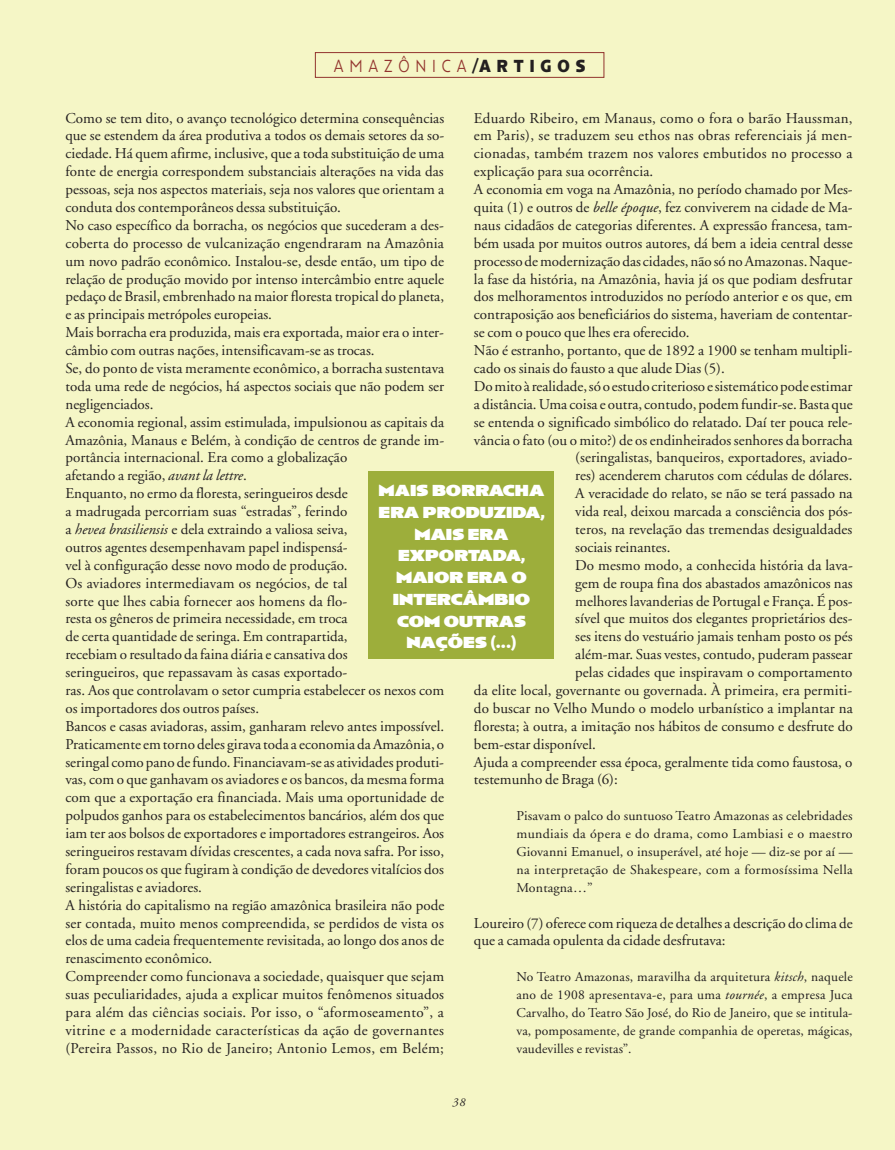
<style>
.page{position:relative;width:895px;height:1150px;background:#fff}
.page>*{position:absolute;margin:0;border:0;box-sizing:border-box;transform-origin:0 0}
.t1{font:300 18px "Anisette Petite";letter-spacing:.38em;color:#92342e;scale:.85 1}
.t2{font:900 16.5px/21.8px "Anisette Petite";color:#fff;text-align:center}
.t3{font:15px/17.9px "Adobe Garamond";color:#231f20}
.t4{font:15px "Adobe Garamond";letter-spacing:.02em;color:#231f20}
.t5{font:13.5px/17.9px "Adobe Garamond";letter-spacing:.01em;color:#231f20;text-align:justify}
.t6{font:italic 12px "Adobe Garamond";color:#231f20}
.s1{font-weight:700;color:#231f20}
.s2{font-style:italic}
</style>
<div class="page">
<div style="left:0;top:0;width:894px;height:1149px;background:#f5f6c6"></div>
<div style="left:315px;top:52px;width:289px;height:26px;border:1px solid #92342e"></div>
<div style="left:369px;top:471px;width:185px;height:188px;background:#9dae3b"></div>
<p class="t1" style="left:334px;top:56px;width:297px">AMAZÔNICA<span class="s1">/ARTIGOS</span></p>
<p class="t3" style="left:65px;top:109px;width:380px">Como se tem dito, o avanço tecnológico determina consequências que se estendem da área produtiva a todos os demais setores da so&shy;ciedade. Há quem afirme, inclusive, que a toda substituição de uma fonte de energia correspondem substanciais alterações na vida das pessoas, seja nos aspectos materiais, seja nos valores que orientam a conduta dos contemporâneos dessa substituição.<br>No caso específico da borracha, os negócios que sucederam a des&shy;coberta do processo de vulcanização engendraram na Amazônia um novo padrão econômico. Instalou-se, desde então, um tipo de relação de produção movido por intenso intercâmbio entre aquele pedaço de Brasil, embrenhado na maior floresta tropical do planeta, e as principais metrópoles europeias.<br>Mais borracha era produzida, mais era exportada, maior era o inter&shy;câmbio com outras nações, intensificavam-se as trocas.<br>Se, do ponto de vista meramente econômico, a borracha sustentava toda uma rede de negócios, há aspectos sociais que não podem ser negligenciados.<br>A economia regional, assim estimulada, impulsionou as capitais da Amazônia, Manaus e Belém, à condição de centros de grande im&shy;portância internacional. Era como a globalização<br>afetando a região, <span class="s2">avant la lettre</span>.<br>Enquanto, no ermo da floresta, seringueiros desde<br>a madrugada percorriam suas “estradas”, ferindo<br>a <span class="s2">hevea brasiliensis</span> e dela extraindo a valiosa seiva,<br>outros agentes desempenhavam papel indispensá-<br>vel à configuração desse novo modo de produção.<br>Os aviadores intermediavam os negócios, de tal<br>sorte que lhes cabia fornecer aos homens da flo-<br>resta os gêneros de primeira necessidade, em troca<br>de certa quantidade de seringa. Em contrapartida,<br>recebiam o resultado da faina diária e cansativa dos<br>seringueiros, que repassavam às casas exportado-<br>ras. Aos que controlavam o setor cumpria estabelecer os nexos com os importadores dos outros países.<br>Bancos e casas aviadoras, assim, ganharam relevo antes impossível.<br>Praticamente em torno deles girava toda a economia da Amazônia, o seringal como pano de fundo. Financiavam-se as atividades produti&shy;vas, com o que ganhavam os aviadores e os bancos, da mesma forma com que a exportação era financiada. Mais uma oportunidade de polpudos ganhos para os estabelecimentos bancários, além dos que iam ter aos bolsos de exportadores e importadores estrangeiros. Aos seringueiros restavam dívidas crescentes, a cada nova safra. Por isso, foram poucos os que fugiram à condição de devedores vitalícios dos seringalistas e aviadores.<br>A história do capitalismo na região amazônica brasileira não pode ser contada, muito menos compreendida, se perdidos de vista os elos de uma cadeia frequentemente revisitada, ao longo dos anos de renascimento econômico.<br>Compreender como funcionava a sociedade, quaisquer que sejam suas peculiaridades, ajuda a explicar muitos fenômenos situados para além das ciências sociais. Por isso, o “aformoseamento”, a vitrine e a modernidade características da ação de governantes (Pereira Passos, no Rio de Janeiro; Antonio Lemos, em Belém;</p>
<p class="t3" style="left:474px;top:109px;width:380px">Eduardo Ribeiro, em Manaus, como o fora o barão Haussman,</p>
<p class="t4" style="left:474px;top:128px;width:380px">em Paris), se traduzem seu ethos nas obras referenciais já men-</p>
<p class="t4" style="left:474px;top:145px;width:380px">cionadas, também trazem nos valores embutidos no processo a</p>
<p class="t3" style="left:474px;top:163px;width:181px">explicação para sua ocorrência.</p>
<p class="t3" style="left:474px;top:181px;width:380px">A economia em voga na Amazônia, no período chamado por Mes-</p>
<p class="t3" style="left:474px;top:199px;width:380px">quita (1) e outros de <span class="s2">belle époque</span>, fez conviverem na cidade de Ma-</p>
<p class="t3" style="left:474px;top:216px;width:380px">naus cidadãos de categorias diferentes. A expressão francesa, tam-</p>
<p class="t3" style="left:474px;top:234px;width:380px">bém usada por muitos outros autores, dá bem a ideia central desse</p>
<p class="t3" style="left:474px;top:252px;width:380px">processo de modernização das cidades, não só no Amazonas. Naque-</p>
<p class="t3" style="left:474px;top:270px;width:380px">la fase da história, na Amazônia, havia já os que podiam desfrutar</p>
<p class="t3" style="left:474px;top:288px;width:380px">dos melhoramentos introduzidos no período anterior e os que, em</p>
<p class="t3" style="left:474px;top:306px;width:380px">contraposição aos beneficiários do sistema, haveriam de contentar-</p>
<p class="t3" style="left:474px;top:324px;width:217px">se com o pouco que lhes era oferecido.</p>
<p class="t3" style="left:474px;top:342px;width:380px">Não é estranho, portanto, que de 1892 a 1900 se tenham multipli-</p>
<p class="t3" style="left:474px;top:359px;width:252px">cado os sinais do fausto a que alude Dias (5).</p>
<p class="t3" style="left:474px;top:377px;width:380px">Do mito à realidade, só o estudo criterioso e sistemático pode estimar</p>
<p class="t3" style="left:474px;top:395px;width:380px">a distância. Uma coisa e outra, contudo, podem fundir-se. Basta que</p>
<p class="t3" style="left:474px;top:413px;width:380px">se entenda o significado simbólico do relatado. Daí ter pouca rele-</p>
<p class="t3" style="left:474px;top:431px;width:380px">vância o fato (ou o mito?) de os endinheirados senhores da borracha</p>
<p class="t3" style="left:575px;top:449px;width:279px">(seringalistas, banqueiros, exportadores, aviado-</p>
<p class="t3" style="left:575px;top:467px;width:279px">res) acenderem charutos com cédulas de dólares.</p>
<p class="t3" style="left:575px;top:485px;width:279px">A veracidade do relato, se não se terá passado na</p>
<p class="t3" style="left:575px;top:503px;width:279px">vida real, deixou marcada a consciência dos pós-</p>
<p class="t3" style="left:575px;top:520px;width:278px">teros, na revelação das tremendas desigualdades</p>
<p class="t3" style="left:575px;top:538px;width:97px">sociais reinantes.</p>
<p class="t3" style="left:575px;top:556px;width:279px">Do mesmo modo, a conhecida história da lava-</p>
<p class="t3" style="left:575px;top:574px;width:279px">gem de roupa fina dos abastados amazônicos nas</p>
<p class="t3" style="left:575px;top:592px;width:279px">melhores lavanderias de Portugal e França. É pos-</p>
<p class="t3" style="left:575px;top:610px;width:279px">sível que muitos dos elegantes proprietários des-</p>
<p class="t3" style="left:575px;top:628px;width:279px">ses itens do vestuário jamais tenham posto os pés</p>
<p class="t3" style="left:575px;top:646px;width:279px">além-mar. Suas vestes, contudo, puderam passear</p>
<p class="t3" style="left:575px;top:663px;width:279px">pelas cidades que inspiravam o comportamento</p>
<p class="t3" style="left:474px;top:681px;width:380px">da elite local, governante ou governada. À primeira, era permiti-</p>
<p class="t3" style="left:474px;top:699px;width:380px">do buscar no Velho Mundo o modelo urbanístico a implantar na</p>
<p class="t3" style="left:474px;top:717px;width:380px">floresta; à outra, a imitação nos hábitos de consumo e desfrute do</p>
<p class="t3" style="left:474px;top:735px;width:124px">bem-estar disponível.</p>
<p class="t3" style="left:474px;top:753px;width:380px">Ajuda a compreender essa época, geralmente tida como faustosa, o</p>
<p class="t3" style="left:474px;top:771px;width:145px">testemunho de Braga (6):</p>
<p class="t5" style="left:516px;top:807px;width:338px">Pisavam o palco do suntuoso Teatro Amazonas as celebridades mundiais da ópera e do drama, como Lambiasi e o maestro Giovanni Emanuel, o insuperável, até hoje — diz-se por aí — na interpretação de Shakespeare, com a formosíssima Nella Montagna…”</p>
<p class="t3" style="left:474px;top:914px;width:380px">Loureiro (7) oferece com riqueza de detalhes a descrição do clima de que a camada opulenta da cidade desfrutava:</p>
<p class="t5" style="left:516px;top:968px;width:338px">No Teatro Amazonas, maravilha da arquitetura <span class="s2">kitsch</span>, naquele ano de 1908 apresentava-e, para uma <span class="s2">tournée</span>, a empresa Juca Carvalho, do Teatro São José, do Rio de Janeiro, que se intitula&shy;va, pomposamente, de grande companhia de operetas, mágicas, vaudevilles e revistas”.</p>
<p class="t2" style="left:378px;top:479px;width:168px">MAIS BORRACHA<br>ERA PRODUZIDA,<br>MAIS ERA<br>EXPORTADA,<br>MAIOR ERA O<br>INTERCÂMBIO<br>COM OUTRAS<br>NAÇÕES (...)</p>
<p class="t6" style="left:452px;top:1095px;width:15px">38</p>
</div>
